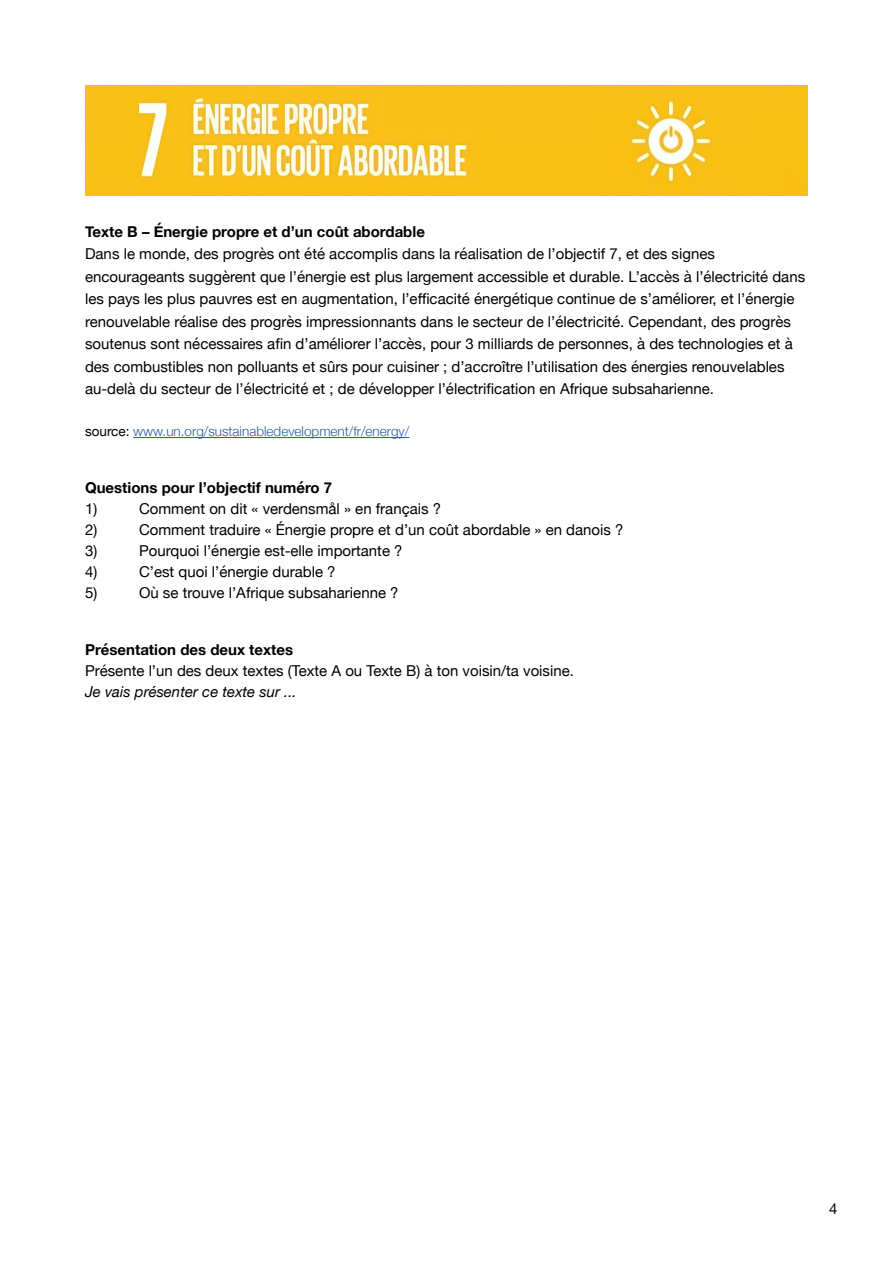
<style>
.page{position:relative;width:893px;height:1263px;background:#fff}
.page>*{position:absolute;margin:0;border:0;box-sizing:border-box;transform-origin:0 0}
.t1{font:15px/22.5px "Helvetica Neue";color:#000}
.t2{font:700 15px "Helvetica Neue";color:#000}
.t3{font:italic 15px "Helvetica Neue";color:#000}
.t4{font:15px "Helvetica Neue LT Std";color:#000}
.t5{font:300 13.5px "Helvetica Neue";color:#275b9b}
.s1{font-weight:400;color:#000}
</style>
<div class="page">
<img style="left:85px;top:85px;width:723px;height:111px">
<hr style="left:133px;top:437px;width:276px;height:1px;background:#275b9b">
<p class="t2" style="left:85px;top:220px;width:341px">Texte B – Énergie propre et d’un coût abordable</p>
<p class="t1" style="left:85px;top:243px;width:722px">Dans le monde, des progrès ont été accomplis dans la réalisation de l’objectif 7, et des signes encourageants suggèrent que l’énergie est plus largement accessible et durable. L’accès à l’électricité dans les pays les plus pauvres est en augmentation, l’efficacité énergétique continue de s’améliorer, et l’énergie renouvelable réalise des progrès impressionnants dans le secteur de l’électricité. Cependant, des progrès soutenus sont nécessaires afin d’améliorer l’accès, pour 3 milliards de personnes, à des technologies et à des combustibles non polluants et sûrs pour cuisiner ; d’accroître l’utilisation des énergies renouvelables au-delà du secteur de l’électricité et ; de développer l’électrification en Afrique subsaharienne.</p>
<p class="t5" style="left:85px;top:420px;width:326px"><span class="s1">source:</span> www.un.org/sustainabledevelopment/fr/energy/</p>
<p class="t2" style="left:85px;top:476px;width:249px">Questions pour l’objectif numéro 7</p>
<p class="t1" style="left:85px;top:498px;width:14px">1)</p>
<p class="t1" style="left:139px;top:498px;width:304px">Comment on dit « verdensmål » en français ?</p>
<p class="t1" style="left:85px;top:519px;width:14px">2)</p>
<p class="t1" style="left:139px;top:519px;width:486px">Comment traduire « Énergie propre et d’un coût abordable » en danois ?</p>
<p class="t1" style="left:85px;top:540px;width:14px">3)</p>
<p class="t1" style="left:139px;top:540px;width:265px">Pourquoi l’énergie est-elle importante ?</p>
<p class="t1" style="left:85px;top:561px;width:14px">4)</p>
<p class="t1" style="left:139px;top:561px;width:198px">C’est quoi l’énergie durable ?</p>
<p class="t1" style="left:85px;top:582px;width:14px">5)</p>
<p class="t1" style="left:139px;top:582px;width:261px">Où se trouve l’Afrique subsaharienne ?</p>
<p class="t2" style="left:85px;top:638px;width:210px">Présentation des deux textes</p>
<p class="t1" style="left:85px;top:660px;width:490px">Présente l’un des deux textes (Texte A ou Texte B) à ton voisin/ta voisine.</p>
<p class="t3" style="left:85px;top:681px;width:213px">Je vais présenter ce texte sur ...</p>
<p class="t4" style="left:829px;top:1200px;width:10px">4</p>
</div>
